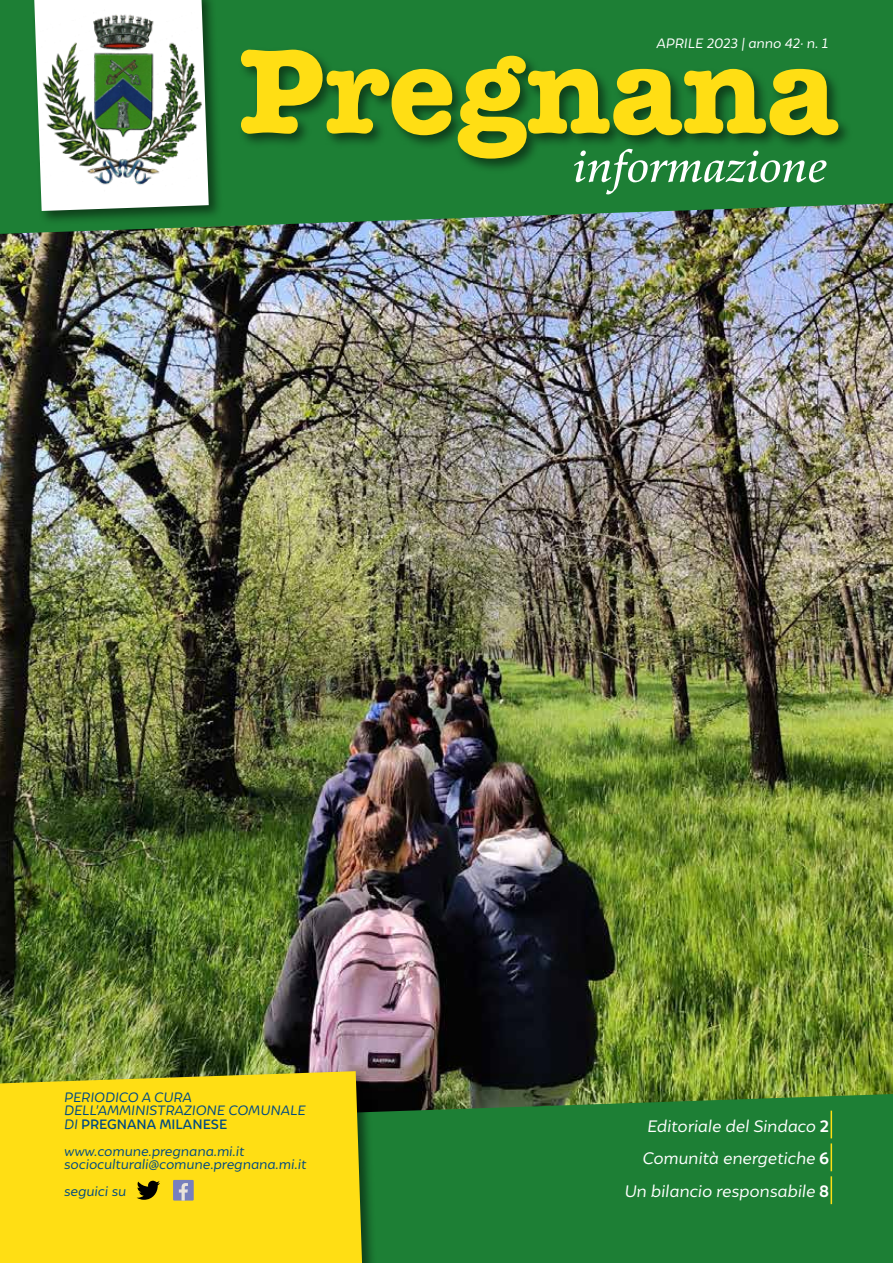
<style>
.page{position:relative;width:893px;height:1263px;background:#fff}
.page>*{position:absolute;margin:0;border:0;box-sizing:border-box;transform-origin:0 0}
.t1{font:italic 16.5px/32.8px "Igna Sans";color:#fff;text-align:right}
.t2{font:italic 13.5px/13.5px "Igna Sans";color:#004a82}
.t3{font:italic 13.5px "Igna Sans";color:#fff}
.s1{font-weight:500;font-style:normal}
.s2{font-weight:700;font-style:normal}
</style>
<div class="page">
<img style="left:0;top:234px;width:893px;height:860px">
<div style="left:377px;top:1094px;width:516px;height:169px;background:#1d7f35"></div>
<div style="left:0;top:1068px;width:377px;height:195px;background:#000;opacity:.5"></div>
<div style="left:0;top:1071px;width:362px;height:192px;background:#ffde14"></div>
<svg style="left:137px;top:1181px;width:23px;height:19px"></svg>
<div style="left:173px;top:1180px;width:21px;height:20px;background:#787fbd"></div>
<svg style="left:179px;top:1183px;width:9px;height:17px"></svg>
<svg style="left:831px;top:1110px;width:1px;height:94px"></svg>
<img style="left:0;top:0;width:893px;height:234px">
<div style="left:238px;top:47px;width:615px;height:127px;background:#000;opacity:.5"></div>
<svg style="left:241px;top:50px;width:597px;height:109px"></svg>
<div style="left:31px;top:0;width:193px;height:226px;background:#000;opacity:.5"></div>
<svg style="left:34px;top:0;width:175px;height:211px"></svg>
<img style="left:37px;top:9px;width:168px;height:185px">
<svg style="left:574px;top:149px;width:252px;height:45px"></svg>
<p class="t3" style="left:656px;top:34px;width:173px">APRILE 2023 | anno 42· n. 1</p>
<p class="t2" style="left:64px;top:1090px;width:243px">PERIODICO A CURA<br>DELL’AMMINISTRAZIONE COMUNALE<br>DI <span class="s1">PREGNANA MILANESE</span></p>
<p class="t2" style="left:64px;top:1144px;width:244px">www.comune.pregnana.mi.it socioculturali@comune.pregnana.mi.it</p>
<p class="t2" style="left:64px;top:1184px;width:64px">seguici su</p>
<p class="t1" style="left:624px;top:1109px;width:207px">Editoriale del Sindaco <span class="s2">2<br></span>Comunità energetiche <span class="s2">6<br></span>Un bilancio responsabile <span class="s2">8</span></p>
</div>
